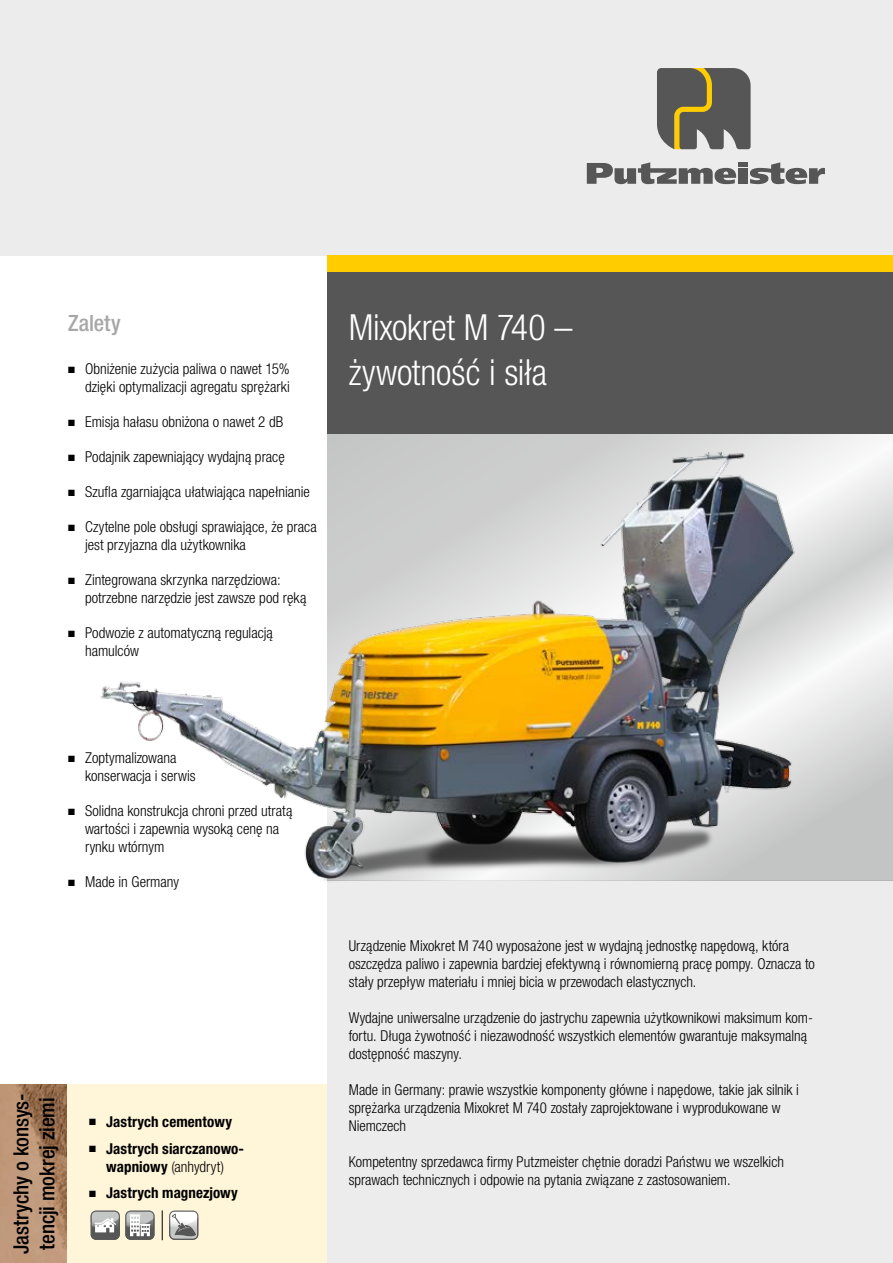
<style>
.page{position:relative;width:893px;height:1263px;background:#fff}
.page>*{position:absolute;margin:0;border:0;box-sizing:border-box;transform-origin:0 0}
.t1{font:300 condensed 36px/45px "Helvetica Neue LT Pro";letter-spacing:-.005em;color:#fff}
.t2{font:500 condensed 22.5px "Helvetica Neue LT Pro";color:#a7a7a8}
.t3{font:500 condensed 21px/26.2px "Helvetica Neue LT Pro";letter-spacing:-.005em;color:#000}
.t4{font:300 condensed 15px/18px "Helvetica Neue LT Pro";color:#000}
.t5{font:700 condensed 15px/18px "Helvetica Neue LT Pro";letter-spacing:.005em;color:#000;text-align:center}
.s1{font-weight:300}
</style>
<div class="page">
<img style="left:0;top:1084px;width:68px;height:179px">
<div style="left:68px;top:1084px;width:259px;height:179px;background:#fff5d8"></div>
<div style="left:327px;top:880px;width:566px;height:383px;background:#ececed"></div>
<div style="left:0;top:0;width:893px;height:255px;background:#ececed"></div>
<svg style="left:657px;top:68px;width:94px;height:81px;background:#6e6a5a"></svg>
<div style="left:738px;top:168px;width:9px;height:16px;background:#565656"></div>
<svg style="left:750px;top:162px;width:75px;height:22px"></svg>
<svg style="left:587px;top:162px;width:149px;height:22px"></svg>
<div style="left:738px;top:162px;width:9px;height:5px;background:#565656"></div>
<div style="left:327px;top:255px;width:566px;height:17px;background:#fc0"></div>
<svg style="left:91px;top:1211px;width:63px;height:29px;background:#aeadaa"></svg>
<hr style="left:162px;top:1210px;width:1px;height:30px;background:#000">
<svg style="left:169px;top:1211px;width:29px;height:29px"></svg>
<img style="left:100px;top:434px;width:793px;height:447px">
<div style="left:327px;top:272px;width:566px;height:162px;background:#565656"></div>
<h2 class="t2" style="left:68px;top:309px;width:54px">Zalety</h2>
<p class="t4" style="left:68px;top:360px;width:223px;text-align:right">■ Obniżenie zużycia paliwa o nawet 15% dzięki optymalizacji agregatu sprężarki</p>
<p class="t4" style="left:68px;top:413px;width:217px">■ Emisja hałasu obniżona o nawet 2 dB</p>
<p class="t4" style="left:68px;top:448px;width:218px">■ Podajnik zapewniający wydajną pracę</p>
<p class="t4" style="left:68px;top:483px;width:243px">■ Szufla zgarniająca ułatwiająca napełnianie</p>
<p class="t4" style="left:85px;top:518px;width:233px;text-indent:-17px">■ Czytelne pole obsługi sprawiające, że praca jest przyjazna dla użytkownika</p>
<p class="t4" style="left:85px;top:571px;width:223px;text-indent:-17px">■ Zintegrowana skrzynka narzędziowa: potrzebne narzędzie jest zawsze pod ręką</p>
<p class="t4" style="left:85px;top:624px;width:189px;text-indent:-17px">■ Podwozie z automatyczną regulacją hamulców</p>
<h1 class="t1" style="left:349px;top:305px;width:225px">Mixokret M 740 – żywotność i siła</h1>
<p class="t4" style="left:85px;top:749px;width:112px;text-indent:-17px">■ Zoptymalizowana konserwacja i serwis</p>
<p class="t4" style="left:85px;top:802px;width:209px;text-indent:-17px">■ Solidna konstrukcja chroni przed utratą wartości i zapewnia wysoką cenę na rynku wtórnym</p>
<p class="t4" style="left:68px;top:873px;width:113px">■ Made in Germany</p>
<h3 class="t3" style="left:8px;top:1254px;width:162px;rotate:-90deg">Jastrychy o konsys&shy;tencji mokrej ziemi</h3>
<p class="t5" style="left:89px;top:1112px;width:144px">■ Jastrych cementowy</p>
<p class="t5" style="left:89px;top:1139px;width:156px">■ Jastrych siarczanowo&shy;wapniowy <span class="s1">(anhydryt)</span></p>
<p class="t5" style="left:89px;top:1183px;width:150px">■ Jastrych magnezjowy</p>
<p class="t4" style="left:349px;top:936px;width:468px">Urządzenie Mixokret M 740 wyposażone jest w wydajną jednostkę napędową, która oszczędza paliwo i zapewnia bardziej efektywną i równomierną pracę pompy. Oznacza to stały przepływ materiału i mniej bicia w przewodach elastycznych.</p>
<p class="t4" style="left:349px;top:1008px;width:466px">Wydajne uniwersalne urządzenie do jastrychu zapewnia użytkownikowi maksimum kom&shy;fortu. Długa żywotność i niezawodność wszystkich elementów gwarantuje maksymalną dostępność maszyny.</p>
<p class="t4" style="left:349px;top:1080px;width:452px">Made in Germany: prawie wszystkie komponenty główne i napędowe, takie jak silnik i sprężarka urządzenia Mixokret M 740 zostały zaprojektowane i wyprodukowane w<br>Niemczech</p>
<p class="t4" style="left:349px;top:1152px;width:437px">Kompetentny sprzedawca firmy Putzmeister chętnie doradzi Państwu we wszelkich sprawach technicznych i odpowie na pytania związane z zastosowaniem.</p>
</div>
